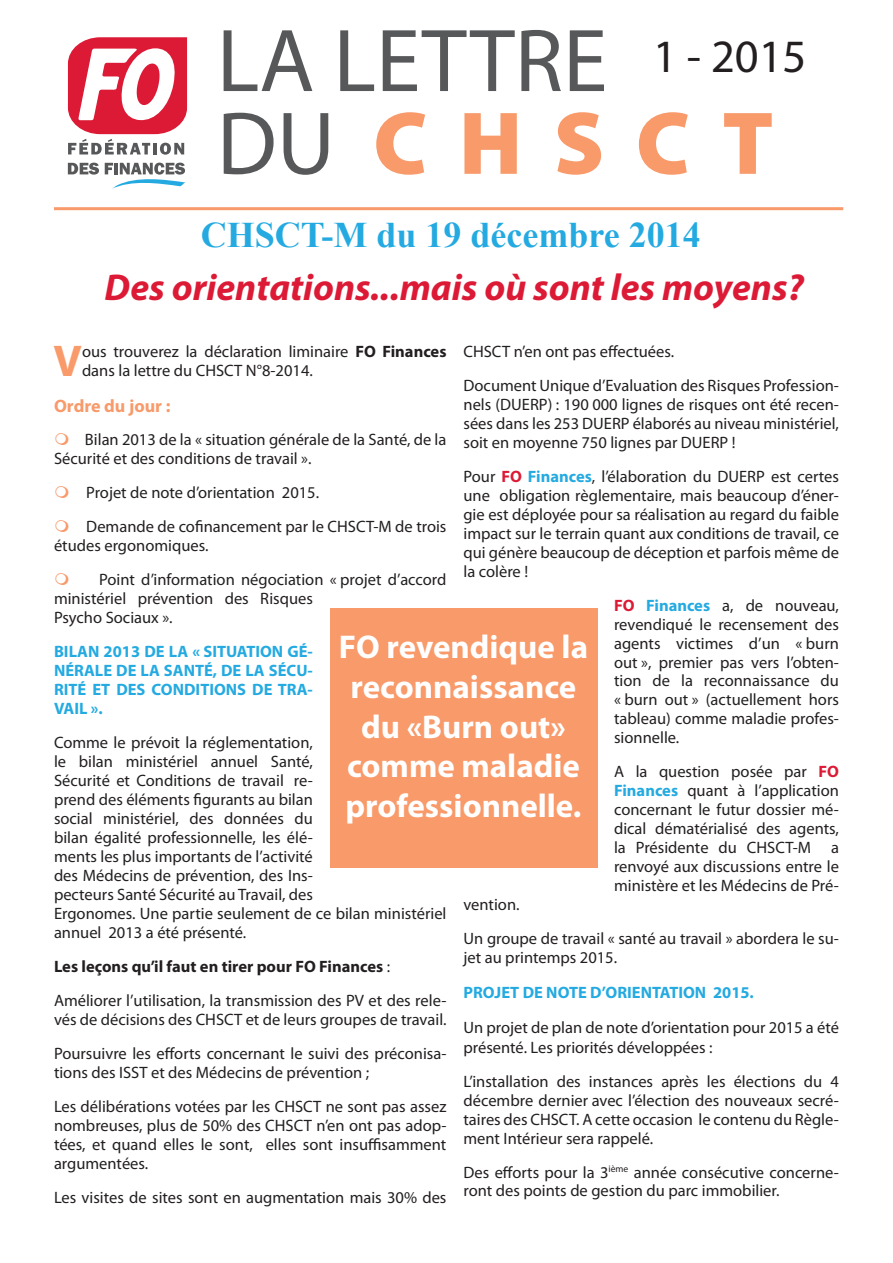
<style>
.page{position:relative;width:893px;height:1263px;background:#fff}
.page>*{position:absolute;margin:0;border:0;box-sizing:border-box;transform-origin:0 0}
.t1{font:90px "Myriad Pro";color:#57585a}
.t2{font:900 90px "Myriad Pro";letter-spacing:.35em;color:#f89a6a}
.t3{font:46.5px "Myriad Pro";color:#231f20}
.t4{font:700 44.7px "Myriad Pro";color:#f89a6a}
.t5{font:italic 700 37.5px "Myriad Pro";color:#dc1a36}
.t6{font:700 36px "Times New Roman";color:#24aae1}
.t7{font:700 33px/39.6px "Myriad Pro";color:#fff;text-align:center}
.t8{font:700 18px "Myriad Pro";color:#f89a6a}
.t9{font:16.5px/19px "Myriad Pro";color:#231f20}
.t10{font:700 16.5px/19px "Myriad Pro";color:#24aae1;text-align:justify}
.t11{font:700 16.5px "Myriad Pro";color:#231f20}
.s1{font-weight:400;color:#57585a}
.s2{font-weight:700;color:#dc1a36}
.s3{font-weight:700;color:#24aae1}
.s4{font-weight:700}
.s5{font-weight:400}
</style>
<div class="page">
<hr style="left:54px;top:207px;width:789px;height:3px;background:#f89a6a">
<svg style="left:68px;top:37px;width:119px;height:118px"></svg>
<svg style="left:68px;top:163px;width:31px;height:12px"></svg>
<svg style="left:105px;top:163px;width:81px;height:26px"></svg>
<div style="left:330px;top:608px;width:267px;height:259px;background:#f89a6a"></div>
<p class="t1" style="left:217px;top:5px;width:392px">LA LETTRE</p>
<p class="t3" style="left:653px;top:28px;width:155px">1 - 2015</p>
<p class="t2" style="left:217px;top:92px;width:558px"><span class="s1">DU</span> CHSCT</p>
<p class="t6" style="left:201px;top:210px;width:502px">CHSCT-M du 19 décembre 2014</p>
<p class="t5" style="left:105px;top:263px;width:701px">Des orientations...mais où sont les moyens?</p>
<p class="t9" style="left:463px;top:341px;width:212px">CHSCT n’en ont pas effectuées.</p>
<p class="t9" style="left:463px;top:376px;width:377px;text-align:justify">Document Unique d’Evaluation des Risques Profession&shy;nels (DUERP) : 190 000 lignes de risques ont été recen&shy;sées dans les 253 DUERP élaborés au niveau ministériel, soit en moyenne 750 lignes par DUERP !</p>
<p class="t9" style="left:463px;top:466px;width:377px;text-align:justify">Pour <span class="s2">FO</span> <span class="s3">Finances</span>, l’élaboration du DUERP est certes une obligation règlementaire, mais beaucoup d’éner&shy;gie est déployée pour sa réalisation au regard du faible impact sur le terrain quant aux conditions de travail, ce qui génère beaucoup de déception et parfois même de la colère !</p>
<p class="t9" style="left:614px;top:595px;width:226px;text-align:justify"><span class="s2">FO</span> <span class="s3">Finances</span> a, de nouveau, revendiqué le recensement des agents victimes d’un « burn out », premier pas vers l’obten&shy;tion de la reconnaissance du « burn out » (actuellement hors tableau) comme maladie profes&shy;sionnelle.</p>
<p class="t9" style="left:614px;top:762px;width:226px;text-align:justify">A la question posée par <span class="s2">FO </span><span class="s3">Finances</span> quant à l’application concernant le futur dossier mé&shy;dical dématérialisé des agents, la Présidente du CHSCT-M a renvoyé aux discussions entre le ministère et les Médecins de Pré-</p>
<p class="t9" style="left:463px;top:895px;width:58px">vention.</p>
<p class="t9" style="left:463px;top:929px;width:377px">Un groupe de travail « santé au travail » abordera le su&shy;jet au printemps 2015.</p>
<p class="t10" style="left:463px;top:982px;width:292px">PROJET DE NOTE D’ORIENTATION 2015.</p>
<p class="t9" style="left:463px;top:1017px;width:377px;line-height:19.8px">Un projet de plan de note d’orientation pour 2015 a été présenté. Les priorités développées :</p>
<p class="t9" style="left:463px;top:1071px;width:377px;text-align:justify">L’installation des instances après les élections du 4 décembre dernier avec l’élection des nouveaux secré&shy;taires des CHSCT. A cette occasion le contenu du Règle&shy;ment Intérieur sera rappelé.</p>
<p class="t9" style="left:463px;top:1162px;width:377px">Des efforts pour la 3<sup>ième</sup> année consécutive concerne&shy;ront des points de gestion du parc immobilier.</p>
<p class="t4" style="left:54px;top:332px;width:30px">V</p>
<p class="t9" style="left:82px;top:342px;width:366px">ous trouverez la déclaration liminaire <span class="s4">FO Finances </span>dans la lettre du CHSCT N°8-2014.</p>
<p class="t8" style="left:54px;top:394px;width:118px">Ordre du jour :</p>
<p class="t9" style="left:54px;top:430px;width:394px;text-indent:31px">Bilan 2013 de la « situation générale de la Santé, de la<br>Sécurité et des conditions de travail ».</p>
<p class="t9" style="left:86px;top:483px;width:234px">Projet de note d’orientation 2015.</p>
<p class="t9" style="left:54px;top:517px;width:394px;text-indent:32px">Demande de cofinancement par le CHSCT-M de trois études ergonomiques.</p>
<p class="t9" style="left:54px;top:570px;width:394px;text-indent:45px">Point d’information négociation « projet d’accord ministériel prévention des Risques<br>Psycho Sociaux ».</p>
<p class="t10" style="left:54px;top:642px;width:260px">BILAN 2013 DE LA « SITUATION GÉ-NÉRALE DE LA SANTÉ, DE LA SÉCU-RITÉ ET DES CONDITIONS DE TRA-VAIL ».</p>
<p class="t9" style="left:54px;top:733px;width:394px">Comme le prévoit la réglementation,<br>le bilan ministériel annuel Santé,<br>Sécurité et Conditions de travail re-<br>prend des éléments figurants au bilan<br>social ministériel, des données du<br>bilan égalité professionnelle, les élé-<br>ments les plus importants de l’activité<br>des Médecins de prévention, des Ins-<br>pecteurs Santé Sécurité au Travail, des<br>Ergonomes. Une partie seulement de ce bilan ministériel annuel 2013 a été présenté.</p>
<p class="t11" style="left:54px;top:956px;width:338px">Les leçons qu’il faut en tirer pour FO Finances <span class="s5">:</span></p>
<p class="t9" style="left:54px;top:991px;width:394px">Améliorer l’utilisation, la transmission des PV et des rele&shy;vés de décisions des CHSCT et de leurs groupes de travail.</p>
<p class="t9" style="left:54px;top:1044px;width:394px">Poursuivre les efforts concernant le suivi des préconisa&shy;tions des ISST et des Médecins de prévention ;</p>
<p class="t9" style="left:54px;top:1096px;width:394px;text-align:justify">Les délibérations votées par les CHSCT ne sont pas assez nombreuses, plus de 50% des CHSCT n’en ont pas adop&shy;tées, et quand elles le sont, elles sont insuffisamment argumentées.</p>
<p class="t9" style="left:54px;top:1187px;width:394px">Les visites de sites sont en augmentation mais 30% des</p>
<p class="t7" style="left:339px;top:626px;width:251px">FO revendique la reconnaissance du «Burn out» comme maladie professionnelle.</p>
</div>
